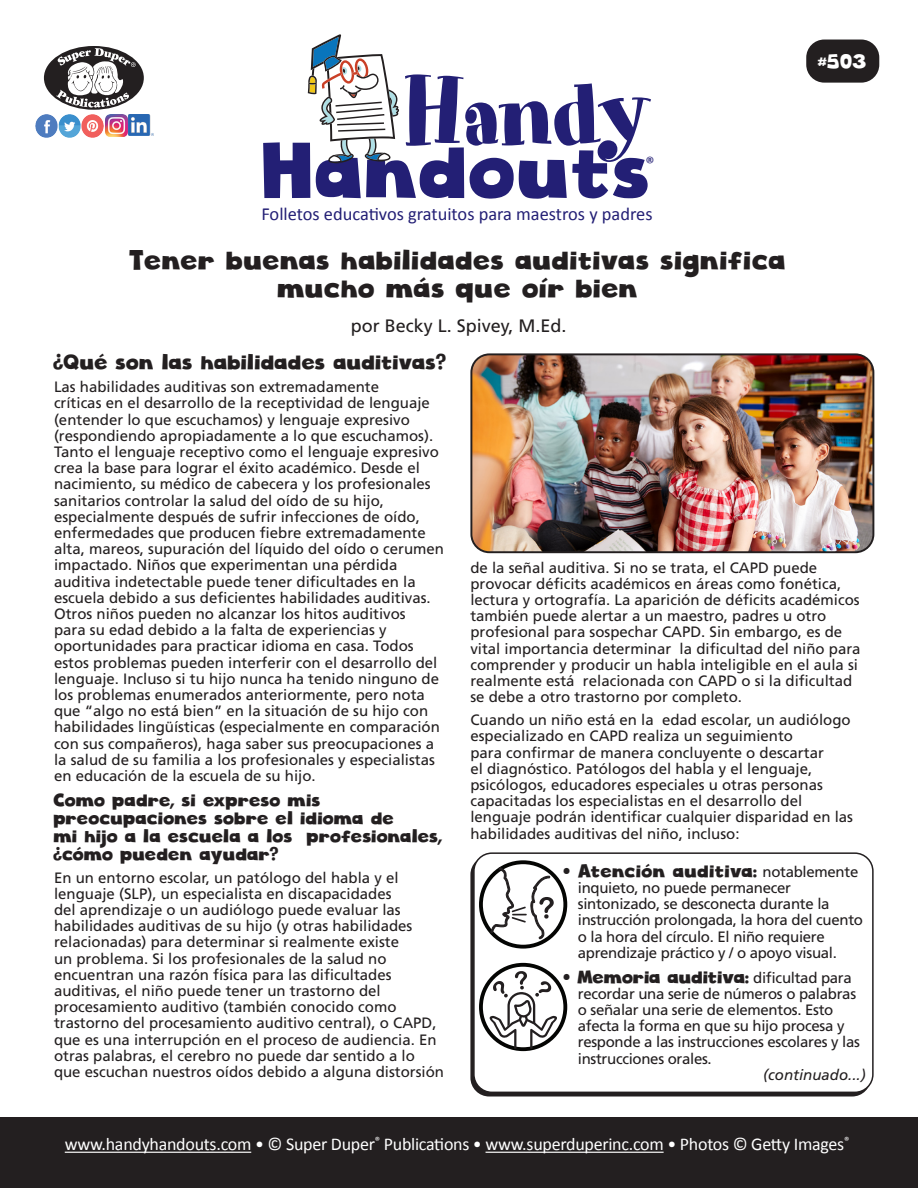
<style>
.page{position:relative;width:918px;height:1188px;background:#fff}
.page>*{position:absolute;margin:0;border:0;box-sizing:border-box;transform-origin:0 0}
.t1{font:93.75px "Art Department JNL";letter-spacing:-.03em;color:#231f75}
.t2{font:76.8px "Cloudy Witha Chanceof Love";color:#231f75}
.HH_Title{font:27px/28.5px "Cloudy Witha Chanceof Love";color:#231f20;text-align:center}
.HH_TEXT{font:21px "Cloudy Witha Chanceof Love";letter-spacing:-.01em;color:#231f20}
.t3{font:19.5px "Cloudy Witha Chanceof Love";color:#fff}
.t4{font:18.45px "Calibri";color:#231f75}
.HH_TEXT-2{font:18px/18px "Cloudy Witha Chanceof Love";letter-spacing:-.01em;color:#231f20}
.t5{font:18px "Calibri";letter-spacing:-.015em;color:#fff}
.HH_Author{font:18px "Frutiger LT Std";color:#231f20}
.t6{font:18px "Calibri";color:#231f75}
.HH_TEXT-3{font:15px/16.2px "Frutiger";color:#231f20}
.HH_TEXT-4{font:15px/16.2px "Frutiger";letter-spacing:-.02em;color:#231f20}
.HH_TEXT-5{font:italic 15px "Frutiger";color:#231f20}
.s1{font-family:"Frutiger";font-size:15px}
</style>
<div class="page">
<div style="left:473px;top:852px;width:401px;height:241px;border:2px solid #231f20;border-radius:18px"></div>
<div style="left:806px;top:40px;width:73px;height:43px;background:#231f20;border-radius:18px"></div>
<div style="left:0;top:1118px;width:918px;height:70px;background:#231f20"></div>
<div style="left:44px;top:46px;width:100px;height:64px;background:#231f20;border-radius:50%"></div>
<svg style="left:56px;top:48px;width:80px;height:60px"></svg>
<img style="left:36px;top:115px;width:68px;height:22px">
<img style="left:106px;top:115px;width:21px;height:21px">
<hr style="left:65px;top:1152px;width:186px;height:1px;background:#fff">
<hr style="left:486px;top:1152px;width:178px;height:1px;background:#fff">
<img style="left:129px;top:115px;width:24px;height:21px">
<svg style="left:308px;top:34px;width:91px;height:129px"></svg>
<img style="left:473px;top:356px;width:400px;height:196px">
<div style="left:470px;top:353px;width:404px;height:200px;border:2px solid #231f20;border-radius:18px"></div>
<div style="left:479px;top:860px;width:88px;height:89px;border:4px solid #040503;border-radius:50%"></div>
<svg style="left:491px;top:867px;width:63px;height:78px"></svg>
<div style="left:479px;top:963px;width:88px;height:88px;border:4px solid #040503;border-radius:50%"></div>
<svg style="left:489px;top:971px;width:69px;height:78px"></svg>
<p class="t1" style="left:402px;top:57px;width:252px">Handy</p>
<p class="t2" style="left:264px;top:123px;width:391px">Handouts</p>
<p class="t6" style="left:646px;top:150px;width:11px">®</p>
<p class="t4" style="left:261px;top:201px;width:393px">Folletos educativos gratuitos para maestros y padres</p>
<p class="HH_Title" style="left:130px;top:246px;width:658px">Tener buenas habilidades auditivas significa mucho más que oír bien</p>
<p class="HH_Author" style="left:351px;top:316px;width:217px">por Becky L. Spivey, M.Ed.</p>
<p class="t3" style="left:818px;top:49px;width:50px">#503</p>
<p class="HH_TEXT" style="left:54px;top:349px;width:395px">¿Qué son las habilidades auditivas?</p>
<p class="HH_TEXT-3" style="left:54px;top:379px;width:392px">Las habilidades auditivas son extremadamente<br>críticas en el desarrollo de la receptividad de lenguaje (entender lo que escuchamos) y lenguaje expresivo (respondiendo apropiadamente a lo que escuchamos).<br>Tanto el lenguaje receptivo como el lenguaje expresivo crea la base para lograr el éxito académico. Desde el nacimiento, su médico de cabecera y los profesionales sanitarios controlar la salud del oído de su hijo, especialmente después de sufrir infecciones de oído, enfermedades que producen fiebre extremadamente alta, mareos, supuración del líquido del oído o cerumen impactado. Niños que experimentan una pérdida auditiva indetectable puede tener dificultades en la escuela debido a sus deficientes habilidades auditivas.<br>Otros niños pueden no alcanzar los hitos auditivos<br>para su edad debido a la falta de experiencias y oportunidades para practicar idioma en casa. Todos estos problemas pueden interferir con el desarrollo del lenguaje. Incluso si tu hijo nunca ha tenido ninguno de los problemas enumerados anteriormente, pero nota que “algo no está bien” en la situación de su hijo con habilidades lingüísticas (especialmente en comparación con sus compañeros), haga saber sus preocupaciones a la salud de su familia a los profesionales y especialistas en educación de la escuela de su hijo.</p>
<p class="HH_TEXT-2" style="left:54px;top:791px;width:390px">Como padre, si expreso mis preocupaciones sobre el idioma de<br>mi hijo a la escuela a los profesionales, ¿cómo pueden ayudar?</p>
<p class="HH_TEXT-3" style="left:54px;top:869px;width:392px">En un entorno escolar, un patólogo del habla y el lenguaje (SLP), un especialista en discapacidades<br>del aprendizaje o un audiólogo puede evaluar las habilidades auditivas de su hijo (y otras habilidades relacionadas) para determinar si realmente existe<br>un problema. Si los profesionales de la salud no encuentran una razón física para las dificultades auditivas, el niño puede tener un trastorno del procesamiento auditivo (también conocido como trastorno del procesamiento auditivo central), o CAPD, que es una interrupción en el proceso de audiencia. En otras palabras, el cerebro no puede dar sentido a lo que escuchan nuestros oídos debido a alguna distorsión</p>
<p class="HH_TEXT-3" style="left:470px;top:559px;width:392px">de la señal auditiva. Si no se trata, el CAPD puede provocar déficits académicos en áreas como fonética, lectura y ortografía. La aparición de déficits académicos también puede alertar a un maestro, padres u otro profesional para sospechar CAPD. Sin embargo, es de vital importancia determinar la dificultad del niño para comprender y producir un habla inteligible en el aula si realmente está relacionada con CAPD o si la dificultad se debe a otro trastorno por completo.</p>
<p class="HH_TEXT-3" style="left:470px;top:712px;width:384px">Cuando un niño está en la edad escolar, un audiólogo especializado en CAPD realiza un seguimiento<br>para confirmar de manera concluyente o descartar<br>el diagnóstico. Patólogos del habla y el lenguaje, psicólogos, educadores especiales u otras personas capacitadas los especialistas en el desarrollo del lenguaje podrán identificar cualquier disparidad en las habilidades auditivas del niño, incluso:</p>
<p class="HH_TEXT-2" style="left:564px;top:862px;width:296px">• Atención auditiva: <span class="s1">notablemente</span></p>
<p class="HH_TEXT-4" style="left:578px;top:880px;width:287px">inquieto, no puede permanecer sintonizado, se desconecta durante la instrucción prolongada, la hora del cuento o la hora del círculo. El niño requiere aprendizaje práctico y / o apoyo visual.</p>
<p class="HH_TEXT-2" style="left:564px;top:968px;width:289px">• Memoria auditiva: <span class="s1">dificultad para</span></p>
<p class="HH_TEXT-4" style="left:578px;top:985px;width:284px">recordar una serie de números o palabras o señalar una serie de elementos. Esto afecta la forma en que su hijo procesa y responde a las instrucciones escolares y las instrucciones orales.</p>
<p class="HH_TEXT-5" style="left:763px;top:1066px;width:104px">(continuado...)</p>
<p class="t5" style="left:65px;top:1132px;width:786px">www.handyhandouts.com • © Super Duper<sup>®</sup> Publications • www.superduperinc.com • Photos © Getty Images<sup>®</sup></p>
</div>
